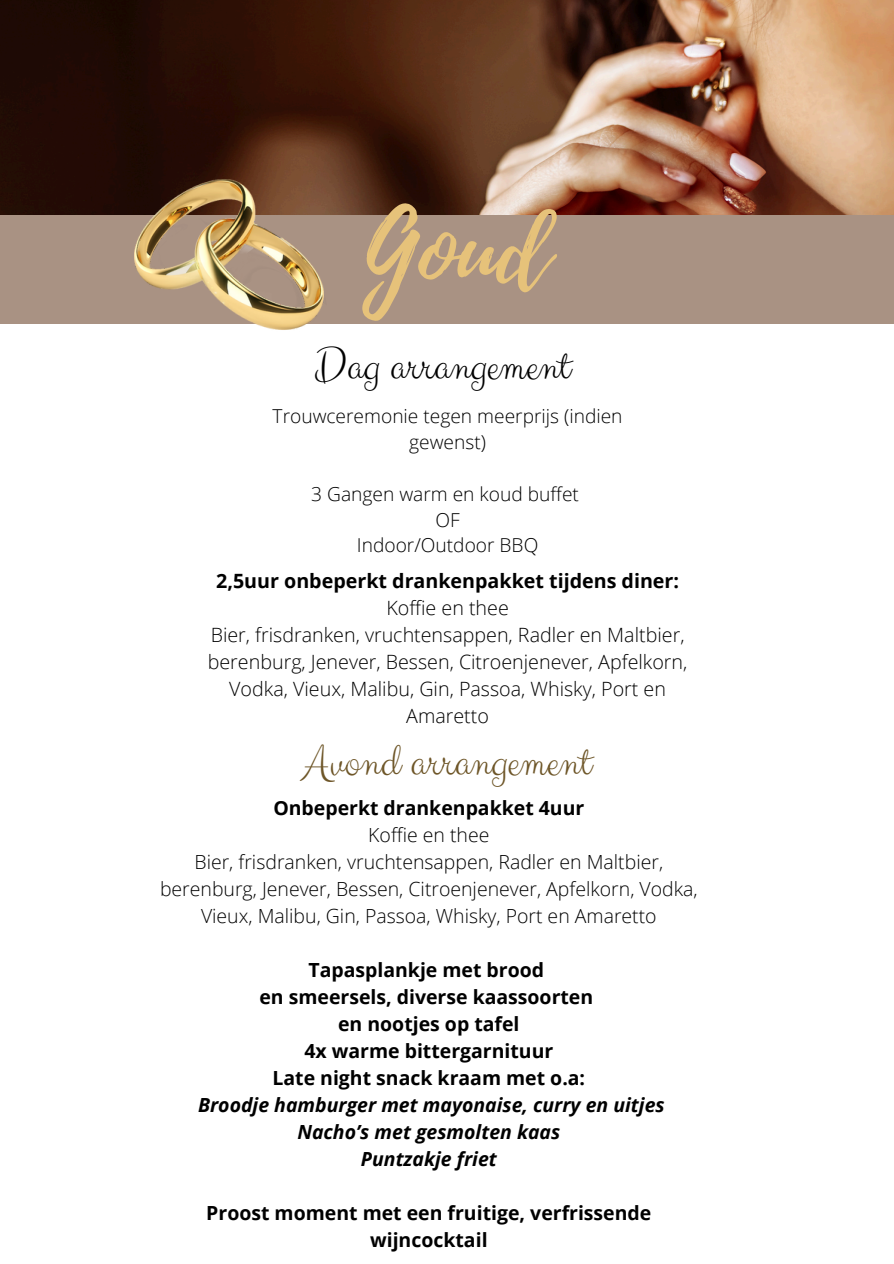
<style>
.page{position:relative;width:894px;height:1264px;background:#fff}
.page>*{position:absolute;margin:0;border:0;box-sizing:border-box;transform-origin:0 0}
.t1{font:100.35px "Playlist Script";color:#e6c27a}
.t2{font:47.25px "Clicker Script";color:#6e5628}
.t3{font:47.1px "Clicker Script";color:#000}
.t4{font:300 19.65px/27px "Open Sans";color:#000;text-align:center}
.t5{font:700 19.65px "Open Sans";color:#000}
.t6{font:700 19.5px/27px "Open Sans";color:#000;text-align:center}
.t7{font:300 19.5px/27px "Open Sans";color:#000;text-align:center}
.t8{font:300 19.2px/25.8px "Open Sans";color:#000;text-align:center}
.s1{font-style:italic}
</style>
<div class="page">
<div style="left:0;top:211px;width:893px;height:112px;background:#a99283"></div>
<img style="left:0;top:0;width:893px;height:215px">
<img style="left:135px;top:180px;width:191px;height:150px">
<p class="t1" style="left:362px;top:177px;width:189px">Goud</p>
<p class="t3" style="left:314px;top:336px;width:258px">Dag arrangement</p>
<p class="t8" style="left:272px;top:402px;width:351px">Trouwceremonie tegen meerprijs (indien gewenst)</p>
<h1 class="t8" style="left:311px;top:480px;width:269px">3 Gangen warm en koud buffet</h1>
<h2 class="t8" style="left:435px;top:506px;width:26px">OF</h2>
<p class="t8" style="left:357px;top:532px;width:183px">Indoor/Outdoor BBQ</p>
<p class="t5" style="left:216px;top:566px;width:464px">2,5uur onbeperkt drankenpakket tijdens diner:</p>
<p class="t4" style="left:386px;top:593px;width:124px">Koffie en thee</p>
<p class="t4" style="left:208px;top:620px;width:481px">Bier, frisdranken, vruchtensappen, Radler en Maltbier, berenburg, Jenever, Bessen, Citroenjenever, Apfelkorn, Vodka, Vieux, Malibu, Gin, Passoa, Whisky, Port en Amaretto</p>
<p class="t2" style="left:302px;top:732px;width:289px">Avond arrangement</p>
<p class="t6" style="left:273px;top:793px;width:312px">Onbeperkt drankenpakket 4uur</p>
<h2 class="t7" style="left:368px;top:820px;width:122px">Koffie en thee</h2>
<p class="t7" style="left:160px;top:847px;width:539px">Bier, frisdranken, vruchtensappen, Radler en Maltbier, berenburg, Jenever, Bessen, Citroenjenever, Apfelkorn, Vodka,<br>Vieux, Malibu, Gin, Passoa, Whisky, Port en Amaretto</p>
<p class="t6" style="left:198px;top:955px;width:468px">Tapasplankje met brood<br>en smeersels, diverse kaassoorten<br>en nootjes op tafel<br>4x warme bittergarnituur<br>Late night snack kraam met o.a:<br><span class="s1">Broodje hamburger met mayonaise, curry en uitjes<br>Nacho’s met gesmolten kaas<br>Puntzakje friet</span></p>
<p class="t6" style="left:206px;top:1198px;width:446px">Proost moment met een fruitige, verfrissende wijncocktail</p>
</div>
